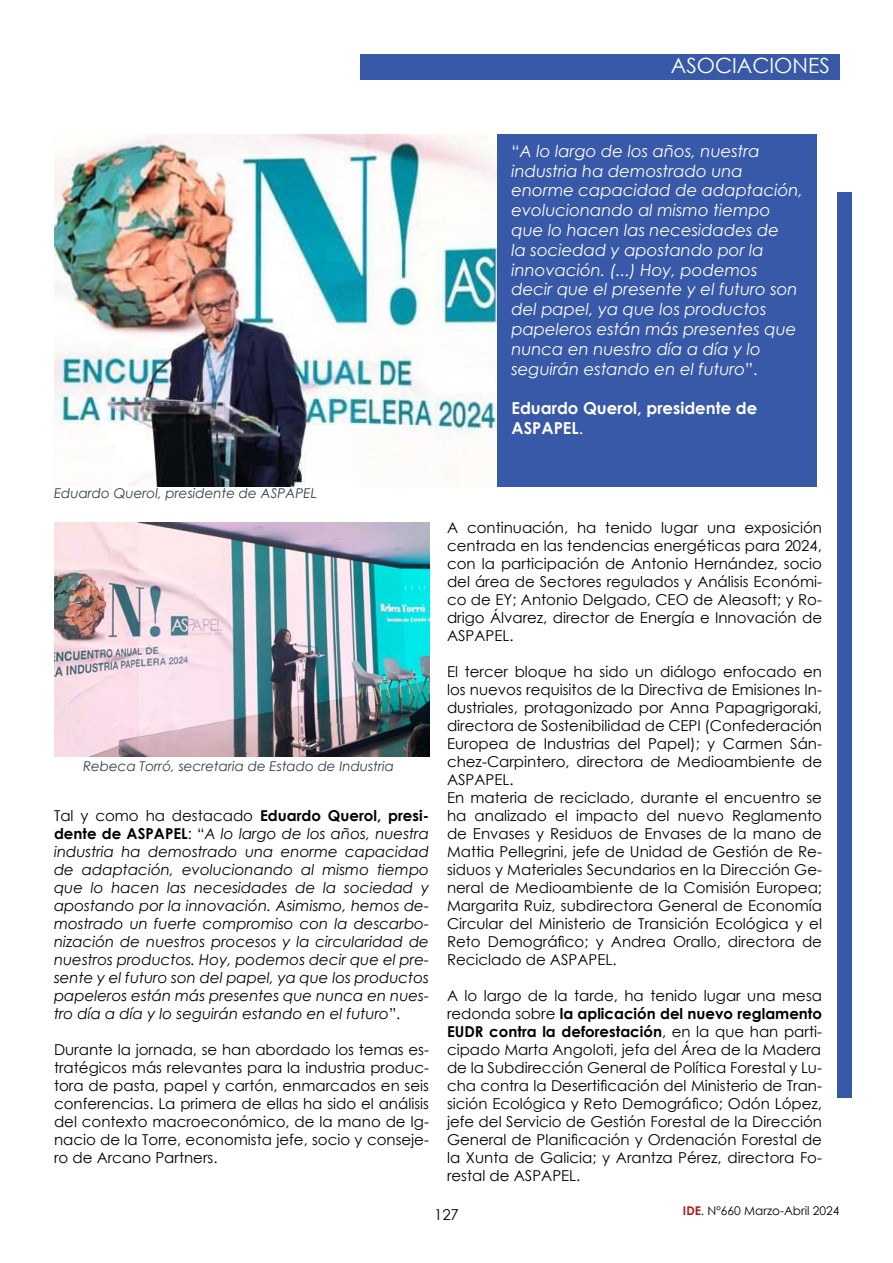
<style>
.page{position:relative;width:893px;height:1263px;background:#fff}
.page>*{position:absolute;margin:0;border:0;box-sizing:border-box;transform-origin:0 0}
.t1{font:21px "Century Gothic";color:#fff}
.t2{font:italic 16.5px/19.8px "Century Gothic";color:#fff}
.t3{font:700 16.5px/19.8px "Century Gothic";color:#fff}
.t4{font:15px/18px "Century Gothic";color:#000;text-align:justify}
.t5{font:italic 15px/18px "Century Gothic";color:#000;text-align:justify}
.t6{font:italic 13.5px "Century Gothic";color:#303e49}
.t7{font:12px "Century Gothic";color:#000}
.s1{font-style:normal}
.s2{font-weight:400}
.s3{font-weight:700;font-style:normal}
.s4{font-weight:700}
.s5{font-weight:700;color:#b01917}
</style>
<div class="page">
<img style="left:54px;top:135px;width:443px;height:351px">
<div style="left:497px;top:135px;width:320px;height:352px;background:#3759a7"></div>
<div style="left:360px;top:54px;width:479px;height:25px;background:#3759a7"></div>
<div style="left:837px;top:192px;width:15px;height:906px;background:#3759a7"></div>
<img style="left:54px;top:522px;width:375px;height:234px">
<h1 class="t1" style="left:671px;top:51px;width:160px">ASOCIACIONES</h1>
<p class="t2" style="left:511px;top:141px;width:293px"><span class="s1">“</span>A lo largo de los años, nuestra industria ha demostrado una enorme capacidad de adaptación, evolucionando al mismo tiempo que lo hacen las necesidades de<br>la sociedad y apostando por la innovación. (...) Hoy, podemos<br>decir que el presente y el futuro son del papel, ya que los productos papeleros están más presentes que nunca en nuestro día a día y lo seguirán estando en el futuro<span class="s1">”.</span></p>
<p class="t3" style="left:511px;top:398px;width:247px">Eduardo Querol, presidente de<br>ASPAPEL<span class="s2">.</span></p>
<p class="t6" style="left:54px;top:483px;width:264px">Eduardo Querol, presidente de ASPAPEL</p>
<p class="t6" style="left:83px;top:757px;width:312px">Rebeca Torró, secretaria de Estado de Industria</p>
<p class="t5" style="left:54px;top:807px;width:377px"><span class="s1">Tal y como ha destacado</span> <span class="s3">Eduardo Querol, presi&shy;dente de ASPAPEL</span><span class="s1">: “</span>A lo largo de los años, nuestra industria ha demostrado una enorme capacidad de adaptación, evolucionando al mismo tiempo que lo hacen las necesidades de la sociedad y apostando por la innovación. Asimismo, hemos de&shy;mostrado un fuerte compromiso con la descarbo&shy;nización de nuestros procesos y la circularidad de nuestros productos. Hoy, podemos decir que el pre&shy;sente y el futuro son del papel, ya que los productos papeleros están más presentes que nunca en nues&shy;tro día a día y lo seguirán estando en el futuro<span class="s1">”.</span></p>
<p class="t4" style="left:54px;top:1041px;width:377px">Durante la jornada, se han abordado los temas es&shy;tratégicos más relevantes para la industria produc&shy;tora de pasta, papel y cartón, enmarcados en seis conferencias. La primera de ellas ha sido el análisis del contexto macroeconómico, de la mano de Ig&shy;nacio de la Torre, economista jefe, socio y conseje&shy;ro de Arcano Partners.</p>
<p class="t4" style="left:447px;top:519px;width:377px">A continuación, ha tenido lugar una exposición centrada en las tendencias energéticas para 2024, con la participación de Antonio Hernández, socio del área de Sectores regulados y Análisis Económi&shy;co de EY; Antonio Delgado, CEO de Aleasoft; y Ro&shy;drigo Álvarez, director de Energía e Innovación de ASPAPEL.</p>
<p class="t4" style="left:447px;top:663px;width:377px;text-align:left">El tercer bloque ha sido un diálogo enfocado en los nuevos requisitos de la Directiva de Emisiones In&shy;dustriales, protagonizado por Anna Papagrigoraki, directora de Sostenibilidad de CEPI (Confederación Europea de Industrias del Papel); y Carmen Sán&shy;chez-Carpintero, directora de Medioambiente de ASPAPEL.<br>En materia de reciclado, durante el encuentro se ha analizado el impacto del nuevo Reglamento de Envases y Residuos de Envases de la mano de Mattia Pellegrini, jefe de Unidad de Gestión de Re&shy;siduos y Materiales Secundarios en la Dirección Ge&shy;neral de Medioambiente de la Comisión Europea; Margarita Ruiz, subdirectora General de Economía Circular del Ministerio de Transición Ecológica y el Reto Demográfico; y Andrea Orallo, directora de Reciclado de ASPAPEL.</p>
<p class="t4" style="left:447px;top:987px;width:377px">A lo largo de la tarde, ha tenido lugar una mesa redonda sobre <span class="s4">la aplicación del nuevo reglamento EUDR contra la deforestación</span>, en la que han parti&shy;cipado Marta Angoloti, jefa del Área de la Madera de la Subdirección General de Política Forestal y Lu&shy;cha contra la Desertificación del Ministerio de Tran&shy;sición Ecológica y Reto Demográfico; Odón López, jefe del Servicio de Gestión Forestal de la Dirección General de Planificación y Ordenación Forestal de la Xunta de Galicia; y Arantza Pérez, directora Fo&shy;restal de ASPAPEL.</p>
<p class="t4" style="left:434px;top:1205px;width:26px">127</p>
<p class="t7" style="left:683px;top:1202px;width:158px"><span class="s5">IDE</span>. Nº660 Marzo-Abril 2024</p>
</div>
